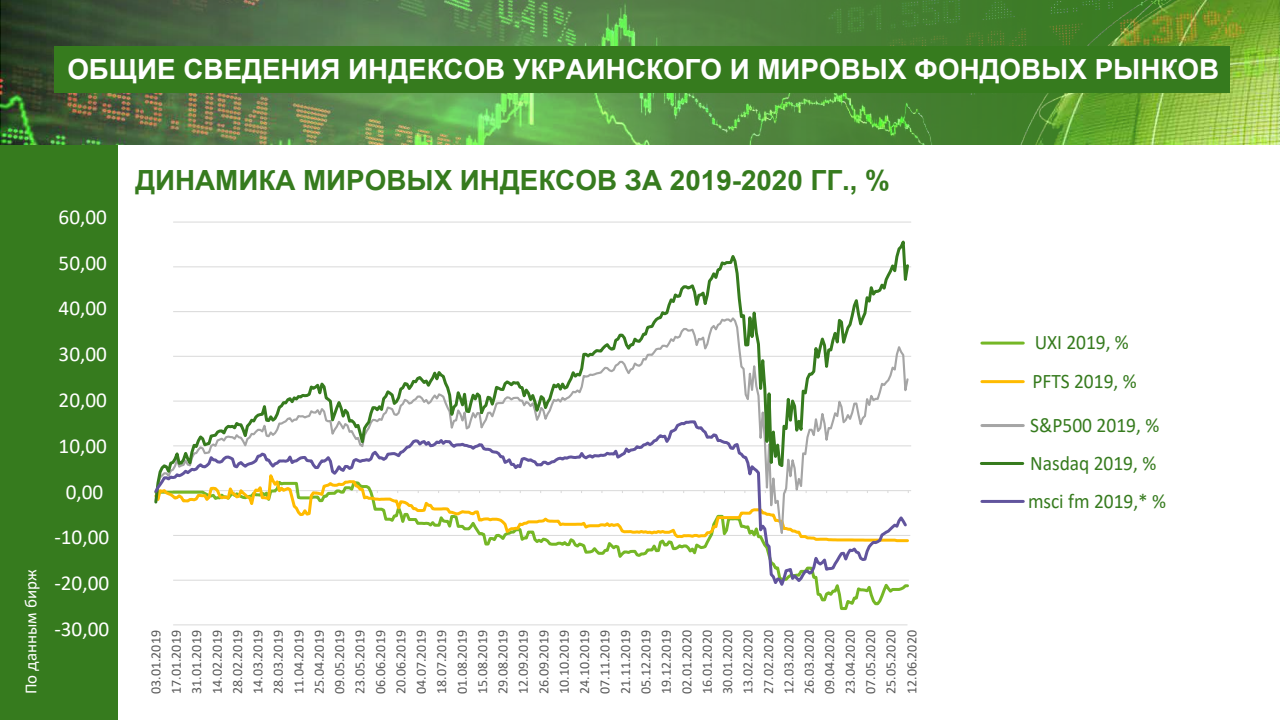
<style>
.page{position:relative;width:1280px;height:720px;background:#fff}
.page>*{position:absolute;margin:0;border:0;box-sizing:border-box;transform-origin:0 0}
.t1{font:700 27.8px "Arial";color:#fff}
.t2{font:700 27.8px "Arial";color:#367b1e}
.t3{font:21.3px "Calibri";color:#fff}
.t4{font:20.7px/37.9px "Calibri";color:#367b1e;scale:.94 1}
.t5{font:17px "Calibri";color:#fff}
.t6{font:14px/20.4px "Calibri";color:#595959;text-align:justify}
</style>
<div class="page">
<div style="left:0;top:136px;width:118px;height:584px;background:#367b1e"></div>
<img style="left:1px;top:0;width:1279px;height:144px">
<div style="left:54px;top:47px;width:1176px;height:46px;background:#367b1e"></div>
<hr style="left:982px;top:342px;width:41px;height:3px;background:#75b726">
<hr style="left:982px;top:380px;width:41px;height:3px;background:#fb0">
<hr style="left:982px;top:424px;width:41px;height:3px;background:#a5a5a5">
<hr style="left:981px;top:462px;width:42px;height:3px;background:#367b1e">
<hr style="left:982px;top:500px;width:41px;height:3px;background:#61549d">
<svg style="left:173px;top:221px;width:738px;height:405px"></svg>
<svg style="left:478px;top:544px;width:433px;height:68px"></svg>
<svg style="left:478px;top:230px;width:433px;height:162px"></svg>
<svg style="left:173px;top:365px;width:312px;height:27px"></svg>
<svg style="left:476px;top:544px;width:433px;height:48px"></svg>
<svg style="left:154px;top:392px;width:757px;height:152px"></svg>
<h1 class="t1" style="left:67px;top:50px;width:1153px">ОБЩИЕ СВЕДЕНИЯ ИНДЕКСОВ УКРАИНСКОГО И МИРОВЫХ ФОНДОВЫХ РЫНКОВ</h1>
<p class="t5" style="left:19px;top:694px;width:126px;rotate:-90deg">По данным бирж</p>
<h2 class="t3" style="left:59px;top:202px;width:50px">60,00</h2>
<h2 class="t3" style="left:59px;top:248px;width:50px">50,00</h2>
<h2 class="t3" style="left:59px;top:294px;width:50px">40,00</h2>
<h2 class="t3" style="left:59px;top:339px;width:50px">30,00</h2>
<h2 class="t3" style="left:59px;top:385px;width:50px">20,00</h2>
<h2 class="t3" style="left:59px;top:431px;width:50px">10,00</h2>
<h2 class="t3" style="left:66px;top:477px;width:39px">0,00</h2>
<h2 class="t3" style="left:54px;top:522px;width:56px">-10,00</h2>
<h2 class="t3" style="left:54px;top:568px;width:56px">-20,00</h2>
<h2 class="t3" style="left:54px;top:614px;width:56px">-30,00</h2>
<h1 class="t2" style="left:135px;top:161px;width:756px">ДИНАМИКА МИРОВЫХ ИНДЕКСОВ ЗА 2019-2020 ГГ., %</h1>
<p class="t6" style="left:145px;top:694px;width:65px;rotate:-90deg">03.01.2019<br>17.01.2019<br>31.01.2019<br>14.02.2019<br>28.02.2019<br>14.03.2019<br>28.03.2019<br>11.04.2019<br>25.04.2019<br>09.05.2019<br>23.05.2019<br>06.06.2019<br>20.06.2019<br>04.07.2019<br>18.07.2019<br>01.08.2019<br>15.08.2019<br>29.08.2019<br>12.09.2019<br>26.09.2019<br>10.10.2019<br>24.10.2019<br>07.11.2019<br>21.11.2019<br>05.12.2019<br>19.12.2019<br>02.01.2020<br>16.01.2020<br>30.01.2020<br>13.02.2020<br>27.02.2020<br>12.03.2020<br>26.03.2020<br>09.04.2020<br>23.04.2020<br>07.05.2020<br>25.05.2020<br>12.06.2020</p>
<h3 class="t4" style="left:1033px;top:323px;width:112px;line-height:38.6px">UXI 2019, %<br>PFTS 2019, %</h3>
<h3 class="t4" style="left:1028px;top:405px;width:149px">S&amp;P500 2019, %<br>Nasdaq 2019, % msci fm 2019,* %</h3>
</div>
